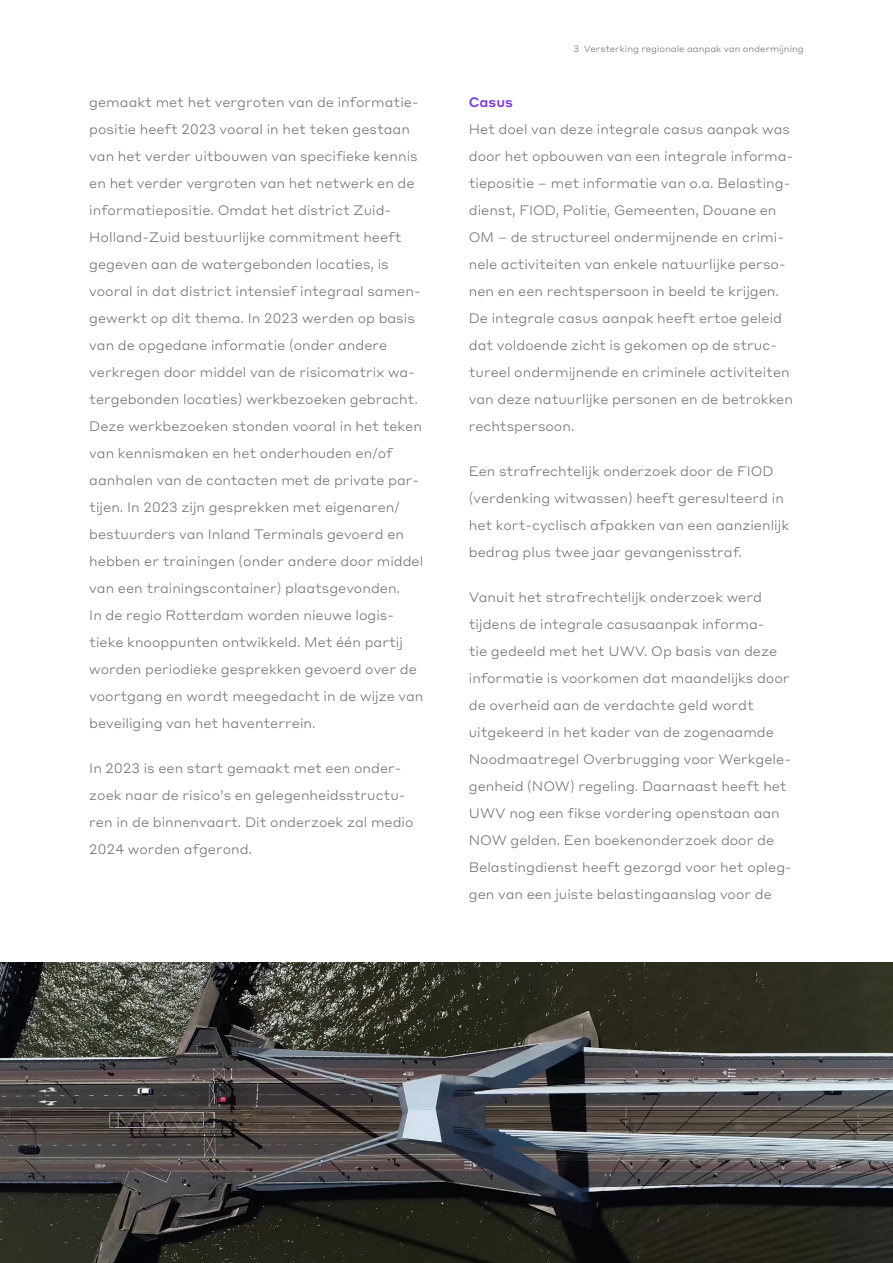
<style>
.page{position:relative;width:893px;height:1263px;background:#fff}
.page>*{position:absolute;margin:0;border:0;box-sizing:border-box;transform-origin:0 0}
.P_Body_Tekstgrijs{font:300 13.5px/27px "Styrene ALC";color:#6f6f6f}
.H4_BodyKop_Paars{font:500 13.5px "Styrene ALC";color:#7a39df}
.t1{font:300 9px "Styrene ALC";color:#6f6f6f}
</style>
<div class="page">
<img style="left:0;top:962px;width:893px;height:301px">
<p class="P_Body_Tekstgrijs" style="left:89px;top:88px;width:336px">gemaakt met het vergroten van de informatie&shy;positie heeft 2023 vooral in het teken gestaan van het verder uitbouwen van specifieke kennis en het verder vergroten van het netwerk en de informatiepositie. Omdat het district Zuid-Holland-Zuid bestuurlijke commitment heeft gegeven aan de watergebonden locaties, is vooral in dat district intensief integraal samen&shy;gewerkt op dit thema. In 2023 werden op basis van de opgedane informatie (onder andere verkregen door middel van de risicomatrix wa&shy;tergebonden locaties) werkbezoeken gebracht.<br>Deze werkbezoeken stonden vooral in het teken van kennismaken en het onderhouden en/of aanhalen van de contacten met de private par&shy;tijen. In 2023 zijn gesprekken met eigenaren/ bestuurders van Inland Terminals gevoerd en hebben er trainingen (onder andere door middel van een trainingscontainer) plaatsgevonden.<br>In de regio Rotterdam worden nieuwe logis&shy;tieke knooppunten ontwikkeld. Met één partij worden periodieke gesprekken gevoerd over de voortgang en wordt meegedacht in de wijze van beveiliging van het haventerrein.</p>
<p class="P_Body_Tekstgrijs" style="left:89px;top:754px;width:326px">In 2023 is een start gemaakt met een onder&shy;zoek naar de risico’s en gelegenheidsstructu&shy;ren in de binnenvaart. Dit onderzoek zal medio 2024 worden afgerond.</p>
<p class="t1" style="left:574px;top:41px;width:232px">3 Versterking regionale aanpak van ondermijning</p>
<p class="H4_BodyKop_Paars" style="left:469px;top:91px;width:46px">Casus</p>
<p class="P_Body_Tekstgrijs" style="left:469px;top:115px;width:326px">Het doel van deze integrale casus aanpak was door het opbouwen van een integrale informa&shy;tiepositie – met informatie van o.a. Belasting&shy;dienst, FIOD, Politie, Gemeenten, Douane en OM – de structureel ondermijnende en crimi&shy;nele activiteiten van enkele natuurlijke perso&shy;nen en een rechtspersoon in beeld te krijgen.<br>De integrale casus aanpak heeft ertoe geleid dat voldoende zicht is gekomen op de struc&shy;tureel ondermijnende en criminele activiteiten van deze natuurlijke personen en de betrokken rechtspersoon.</p>
<p class="P_Body_Tekstgrijs" style="left:469px;top:457px;width:322px">Een strafrechtelijk onderzoek door de FIOD (verdenking witwassen) heeft geresulteerd in het kort-cyclisch afpakken van een aanzienlijk bedrag plus twee jaar gevangenisstraf.</p>
<p class="P_Body_Tekstgrijs" style="left:469px;top:583px;width:324px">Vanuit het strafrechtelijk onderzoek werd tijdens de integrale casusaanpak informa-<br>tie gedeeld met het UWV. Op basis van deze informatie is voorkomen dat maandelijks door de overheid aan de verdachte geld wordt uitgekeerd in het kader van de zogenaamde Noodmaatregel Overbrugging voor Werkgele&shy;genheid (NOW) regeling. Daarnaast heeft het UWV nog een fikse vordering openstaan aan NOW gelden. Een boekenonderzoek door de Belastingdienst heeft gezorgd voor het opleg&shy;gen van een juiste belastingaanslag voor de</p>
</div>
